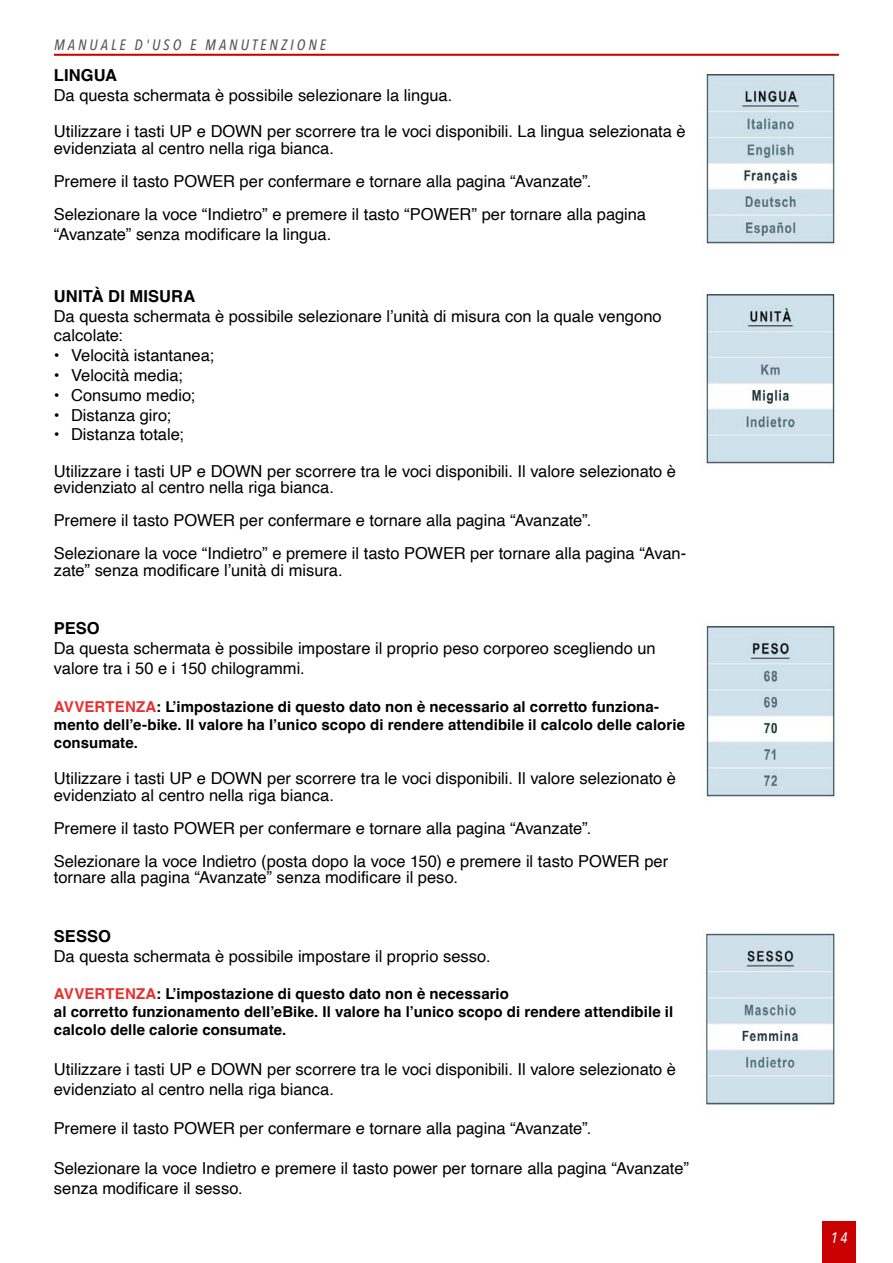
<style>
.page{position:relative;width:893px;height:1263px;background:#fff}
.page>*{position:absolute;margin:0;border:0;box-sizing:border-box;transform-origin:0 0}
.t1{font:16.5px/19.8px "Helvetica";color:#000}
.t2{font:700 16.5px "Helvetica";letter-spacing:.005em;color:#000}
.t3{font:700 15px/18px "Helvetica";letter-spacing:.005em;color:#000}
.t4{font:italic 500 15px "Avenir Next Condensed";letter-spacing:.2em;color:#575756}
.t5{font:italic 500 15px "Avenir Next Condensed";color:#fff}
.s1{color:#e6312f}
</style>
<div class="page">
<div style="left:822px;top:1222px;width:33px;height:41px;background:#c80000"></div>
<hr style="left:54px;top:54px;width:785px;height:2px;background:#c80000">
<img style="left:706px;top:294px;width:129px;height:170px">
<img style="left:705px;top:625px;width:130px;height:175px">
<img style="left:706px;top:933px;width:129px;height:173px">
<img style="left:706px;top:74px;width:129px;height:170px">
<p class="t4" style="left:54px;top:35px;width:274px">MANUALE D'USO E MANUTENZIONE</p>
<p class="t2" style="left:54px;top:66px;width:65px">LINGUA</p>
<p class="t1" style="left:54px;top:86px;width:400px">Da questa schermata è possibile selezionare la lingua.</p>
<p class="t1" style="left:54px;top:124px;width:633px;line-height:16.5px">Utilizzare i tasti UP e DOWN per scorrere tra le voci disponibili. La lingua selezionata è evidenziata al centro nella riga bianca.</p>
<p class="t1" style="left:54px;top:165px;width:594px;line-height:33px">Premere il tasto POWER per confermare e tornare alla pagina “Avanzate”.<br>Selezionare la voce “Indietro” e premere il tasto “POWER” per tornare alla pagina</p>
<p class="t1" style="left:54px;top:225px;width:279px">“Avanzate” senza modificare la lingua.</p>
<p class="t2" style="left:54px;top:286px;width:143px">UNITÀ DI MISURA</p>
<p class="t1" style="left:54px;top:306px;width:609px">Da questa schermata è possibile selezionare l’unità di misura con la quale vengono calcolate:</p>
<p class="t1" style="left:54px;top:346px;width:162px">• Velocità istantanea;</p>
<p class="t1" style="left:54px;top:366px;width:130px">• Velocità media;</p>
<p class="t1" style="left:54px;top:386px;width:143px">• Consumo medio;</p>
<p class="t1" style="left:54px;top:405px;width:119px">• Distanza giro;</p>
<p class="t1" style="left:54px;top:417px;width:624px;line-height:36.3px">• Distanza totale;<br>Utilizzare i tasti UP e DOWN per scorrere tra le voci disponibili. Il valore selezionato è</p>
<p class="t1" style="left:54px;top:471px;width:634px;line-height:33px">evidenziato al centro nella riga bianca.<br>Premere il tasto POWER per confermare e tornare alla pagina “Avanzate”.<br>Selezionare la voce “Indietro” e premere il tasto POWER per tornare alla pagina “Avan-</p>
<p class="t1" style="left:54px;top:560px;width:290px">zate” senza modificare l’unità di misura.</p>
<p class="t2" style="left:54px;top:618px;width:47px">PESO</p>
<p class="t1" style="left:54px;top:639px;width:603px">Da questa schermata è possibile impostare il proprio peso corporeo scegliendo un valore tra i 50 e i 150 chilogrammi.</p>
<p class="t3" style="left:54px;top:699px;width:633px"><span class="s1">AVVERTENZA</span>: L’impostazione di questo dato non è necessario al corretto funziona&shy;mento dell’e-bike. Il valore ha l’unico scopo di rendere attendibile il calcolo delle calorie consumate.</p>
<p class="t1" style="left:54px;top:770px;width:624px;line-height:16.5px">Utilizzare i tasti UP e DOWN per scorrere tra le voci disponibili. Il valore selezionato è evidenziato al centro nella riga bianca.</p>
<p class="t1" style="left:54px;top:812px;width:616px;line-height:33px">Premere il tasto POWER per confermare e tornare alla pagina “Avanzate”.<br>Selezionare la voce Indietro (posta dopo la voce 150) e premere il tasto POWER per</p>
<p class="t1" style="left:54px;top:868px;width:406px">tornare alla pagina “Avanzate” senza modificare il peso.</p>
<p class="t2" style="left:54px;top:926px;width:59px">SESSO</p>
<p class="t1" style="left:54px;top:946px;width:438px">Da questa schermata è possibile impostare il proprio sesso.</p>
<p class="t3" style="left:54px;top:987px;width:621px"><span class="s1">AVVERTENZA</span>: L’impostazione di questo dato non è necessario<br>al corretto funzionamento dell’eBike. Il valore ha l’unico scopo di rendere attendibile il calcolo delle calorie consumate.</p>
<p class="t1" style="left:54px;top:1060px;width:624px">Utilizzare i tasti UP e DOWN per scorrere tra le voci disponibili. Il valore selezionato è evidenziato al centro nella riga bianca.</p>
<p class="t1" style="left:54px;top:1119px;width:539px">Premere il tasto POWER per confermare e tornare alla pagina “Avanzate”.</p>
<p class="t1" style="left:54px;top:1159px;width:636px">Selezionare la voce Indietro e premere il tasto power per tornare alla pagina “Avanzate” senza modificare il sesso.</p>
<p class="t5" style="left:830px;top:1229px;width:19px">14</p>
</div>
